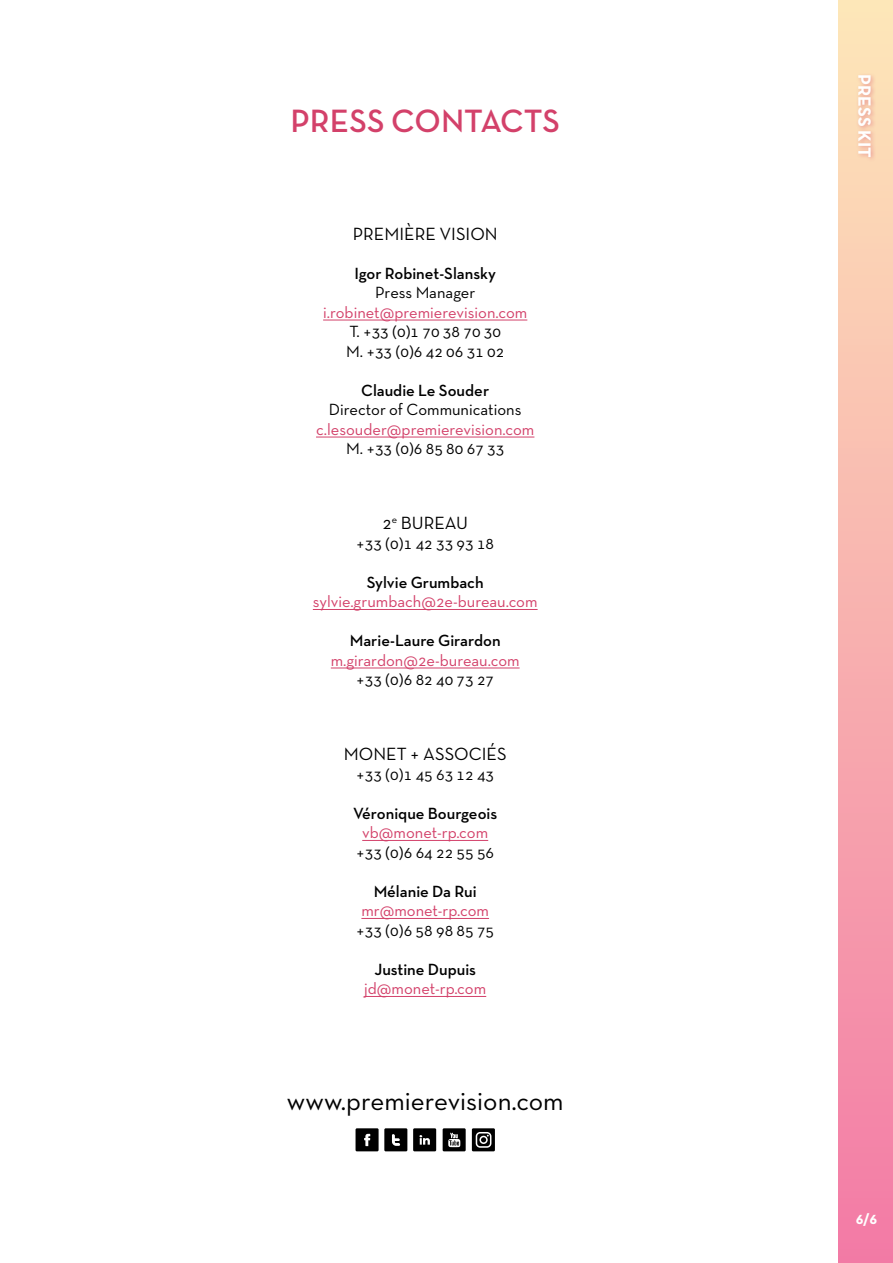
<style>
.page{position:relative;width:893px;height:1263px;background:#fff}
.page>*{position:absolute;margin:0;border:0;box-sizing:border-box;transform-origin:0 0}
.t1{font:600 32.85px "Neutra Text TF";color:#d3416a}
.t2{font:27px "Neutra Text TF";color:#000}
.t3{font:18px "Neutra Text TF";color:#000}
.t4{font:700 18px "Neutra Text TF";color:#fff}
.t5{font:16.5px/19.5px "Neutra Text TF";color:#000}
.t6{font:16.5px "Neutra Text TF";color:#d3416a}
.t7{font:600 16.5px "Neutra Text TF";color:#000}
.t8{font:700 15px "Neutra Text TF";color:#fff}
</style>
<div class="page">
<hr style="left:323px;top:320px;width:204px;height:1px;background:#d3416a">
<hr style="left:316px;top:437px;width:218px;height:1px;background:#d3416a">
<hr style="left:313px;top:609px;width:225px;height:1px;background:#d3416a">
<hr style="left:331px;top:668px;width:189px;height:1px;background:#d3416a">
<hr style="left:362px;top:840px;width:126px;height:1px;background:#d3416a">
<hr style="left:361px;top:918px;width:128px;height:1px;background:#d3416a">
<hr style="left:364px;top:996px;width:122px;height:1px;background:#d3416a">
<svg style="left:356px;top:1128px;width:51px;height:23px"></svg>
<svg style="left:413px;top:1128px;width:23px;height:23px"></svg>
<svg style="left:443px;top:1128px;width:23px;height:23px"></svg>
<svg style="left:472px;top:1128px;width:23px;height:23px"></svg>
<div style="left:839px;top:0;width:54px;height:1263px;background:linear-gradient(to bottom,#fde7b9,#f37aa6)"></div>
<div style="left:855px;top:72px;width:22px;height:91px;background:#d3416a;opacity:.45"></div>
<h1 class="t1" style="left:290px;top:101px;width:271px">PRESS CONTACTS</h1>
<p class="t3" style="left:353px;top:223px;width:146px">PREMIÈRE VISION</p>
<p class="t7" style="left:354px;top:263px;width:143px">Igor Robinet-Slansky</p>
<p class="t5" style="left:375px;top:283px;width:102px">Press Manager</p>
<p class="t6" style="left:323px;top:302px;width:206px">i.robinet@premierevision.com</p>
<p class="t5" style="left:346px;top:322px;width:160px">T. +33 (0)1 70 38 70 30<br>M. +33 (0)6 42 06 31 02</p>
<p class="t7" style="left:361px;top:380px;width:129px">Claudie Le Souder</p>
<p class="t5" style="left:329px;top:400px;width:194px">Director of Communications</p>
<p class="t6" style="left:316px;top:419px;width:220px">c.lesouder@premierevision.com</p>
<p class="t5" style="left:346px;top:439px;width:160px">M. +33 (0)6 85 80 67 33</p>
<p class="t3" style="left:382px;top:512px;width:87px">2<sup>e</sup> BUREAU</p>
<p class="t5" style="left:356px;top:533px;width:139px">+33 (0)1 42 33 93 18</p>
<p class="t7" style="left:367px;top:572px;width:118px">Sylvie Grumbach</p>
<p class="t6" style="left:313px;top:592px;width:226px">sylvie.grumbach@2e-bureau.com</p>
<p class="t7" style="left:350px;top:630px;width:152px">Marie-Laure Girardon</p>
<p class="t6" style="left:331px;top:650px;width:190px">m.girardon@2e-bureau.com</p>
<p class="t5" style="left:356px;top:670px;width:139px">+33 (0)6 82 40 73 27</p>
<p class="t3" style="left:344px;top:743px;width:164px">MONET + ASSOCIÉS</p>
<p class="t5" style="left:356px;top:764px;width:139px">+33 (0)1 45 63 12 43</p>
<p class="t7" style="left:353px;top:803px;width:146px">Véronique Bourgeois</p>
<p class="t6" style="left:362px;top:823px;width:127px">vb@monet-rp.com</p>
<p class="t5" style="left:356px;top:842px;width:139px">+33 (0)6 64 22 55 56</p>
<p class="t7" style="left:374px;top:881px;width:105px">Mélanie Da Rui</p>
<p class="t6" style="left:361px;top:901px;width:129px">mr@monet-rp.com</p>
<p class="t5" style="left:356px;top:920px;width:139px">+33 (0)6 58 98 85 75</p>
<p class="t7" style="left:374px;top:959px;width:103px">Justine Dupuis</p>
<p class="t6" style="left:364px;top:979px;width:124px">jd@monet-rp.com</p>
<h2 class="t2" style="left:287px;top:1084px;width:278px">www.premierevision.com</h2>
<p class="t4" style="left:876px;top:74px;width:85px;rotate:90deg">PRESS KIT</p>
<p class="t8" style="left:856px;top:1209px;width:23px">6/6</p>
</div>
